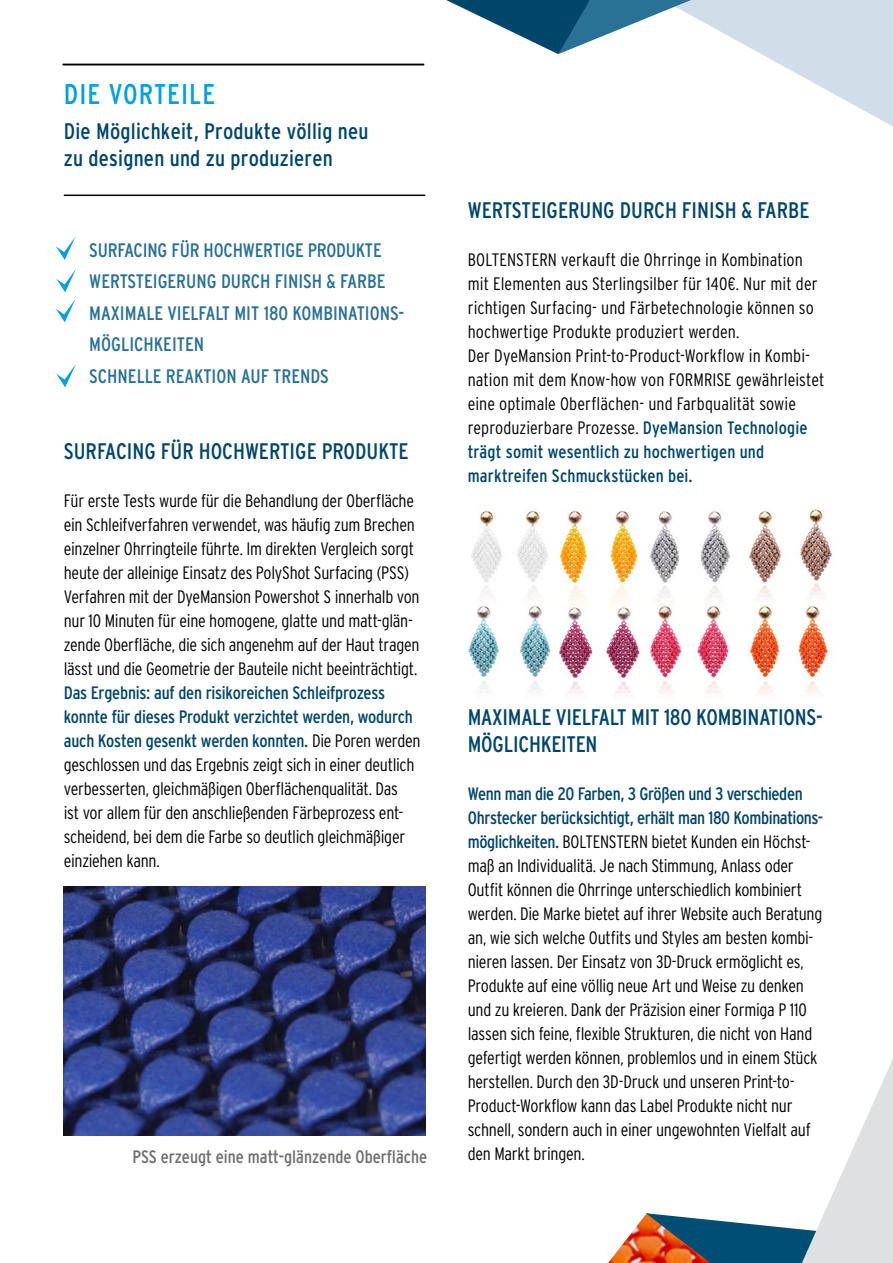
<style>
.page{position:relative;width:893px;height:1263px;background:#fff}
.page>*{position:absolute;margin:0;border:0;box-sizing:border-box;transform-origin:0 0}
.t1{font:condensed 28.5px "Interstate";letter-spacing:.04em;color:#009fe3}
.t2{font:condensed 22.5px/27px "Interstate";letter-spacing:-.01em;color:#00466b}
.t3{font:22.5px/27px "Interstate Condensed";letter-spacing:.01em;color:#00466b}
.t4{font:condensed 19.5px/31.5px "Interstate";color:#297195}
.t5{font:300 18px/24px "Interstate Condensed";letter-spacing:-.015em;color:#000}
.t6{font:300 18px/24px "Interstate Condensed";letter-spacing:.005em;color:#000}
.t7{font:condensed 18px "Interstate";color:#706f6f}
.s1{font-weight:400;color:#00466b}
</style>
<div class="page">
<img style="left:468px;top:508px;width:365px;height:187px">
<svg style="left:56px;top:237px;width:20px;height:23px"></svg>
<svg style="left:56px;top:299px;width:20px;height:23px"></svg>
<svg style="left:446px;top:0;width:447px;height:127px"></svg>
<svg style="left:56px;top:364px;width:20px;height:23px"></svg>
<svg style="left:56px;top:269px;width:20px;height:23px"></svg>
<hr style="left:63px;top:64px;width:361px;height:1px;background:#000">
<hr style="left:64px;top:195px;width:361px;height:1px;background:#000">
<img style="left:64px;top:887px;width:361px;height:248px">
<svg style="left:608px;top:1059px;width:285px;height:204px"></svg>
<h1 class="t1" style="left:64px;top:78px;width:153px">DIE VORTEILE</h1>
<p class="t3" style="left:64px;top:118px;width:306px">Die Möglichkeit, Produkte völlig neu zu designen und zu produzieren</p>
<p class="t4" style="left:89px;top:234px;width:317px">SURFACING FÜR HOCHWERTIGE PRODUKTE<br>WERTSTEIGERUNG DURCH FINISH &amp; FARBE<br>MAXIMALE VIELFALT MIT 180 KOMBINATIONS-<br>MÖGLICHKEITEN<br>SCHNELLE REAKTION AUF TRENDS</p>
<p class="t2" style="left:64px;top:437px;width:346px">SURFACING FÜR HOCHWERTIGE PRODUKTE</p>
<p class="t5" style="left:64px;top:488px;width:357px">Für erste Tests wurde für die Behandlung der Oberfläche ein Schleifverfahren verwendet, was häufig zum Brechen einzelner Ohrringteile führte. Im direkten Vergleich sorgt heute der alleinige Einsatz des PolyShot Surfacing (PSS)<br>Verfahren mit der DyeMansion Powershot S innerhalb von nur 10 Minuten für eine homogene, glatte und matt-glän&shy;zende Oberfläche, die sich angenehm auf der Haut tragen lässt und die Geometrie der Bauteile nicht beeinträchtigt.</p>
<p class="t5" style="left:64px;top:680px;width:358px"><span class="s1">Das Ergebnis: auf den risikoreichen Schleifprozess konnte für dieses Produkt verzichtet werden, wodurch auch Kosten gesenkt werden konnten.</span> Die Poren werden geschlossen und das Ergebnis zeigt sich in einer deutlich verbesserten, gleichmäßigen Oberflächenqualität. Das<br>ist vor allem für den anschließenden Färbeprozess ent&shy;scheidend, bei dem die Farbe so deutlich gleichmäßiger einziehen kann.</p>
<p class="t7" style="left:133px;top:1146px;width:296px">PSS erzeugt eine matt-glänzende Oberfläche</p>
<p class="t2" style="left:468px;top:196px;width:343px">WERTSTEIGERUNG DURCH FINISH &amp; FARBE</p>
<p class="t6" style="left:468px;top:247px;width:358px">BOLTENSTERN verkauft die Ohrringe in Kombination mit Elementen aus Sterlingsilber für 140€. Nur mit der richtigen Surfacing- und Färbetechnologie können so hochwertige Produkte produziert werden.<br>Der DyeMansion Print-to-Product-Workflow in Kombi&shy;nation mit dem Know-how von FORMRISE gewährleistet eine optimale Oberflächen- und Farbqualität sowie reproduzierbare Prozesse. <span class="s1">DyeMansion Technologie trägt somit wesentlich zu hochwertigen und marktreifen Schmuckstücken bei.</span></p>
<p class="t2" style="left:468px;top:703px;width:356px">MAXIMALE VIELFALT MIT 180 KOMBINATIONS-<br>MÖGLICHKEITEN</p>
<p class="t5" style="left:468px;top:781px;width:357px"><span class="s1">Wenn man die 20 Farben, 3 Größen und 3 verschieden Ohrstecker berücksichtigt, erhält man 180 Kombinations&shy;möglichkeiten.</span> BOLTENSTERN bietet Kunden ein Höchst&shy;maß an Individualitä. Je nach Stimmung, Anlass oder Outfit können die Ohrringe unterschiedlich kombiniert werden. Die Marke bietet auf ihrer Website auch Beratung an, wie sich welche Outfits und Styles am besten kombi&shy;nieren lassen. Der Einsatz von 3D-Druck ermöglicht es, Produkte auf eine völlig neue Art und Weise zu denken und zu kreieren. Dank der Präzision einer Formiga P 110 lassen sich feine, flexible Strukturen, die nicht von Hand gefertigt werden können, problemlos und in einem Stück herstellen. Durch den 3D-Druck und unseren Print-to-Product-Workflow kann das Label Produkte nicht nur schnell, sondern auch in einer ungewohnten Vielfalt auf den Markt bringen.</p>
</div>
